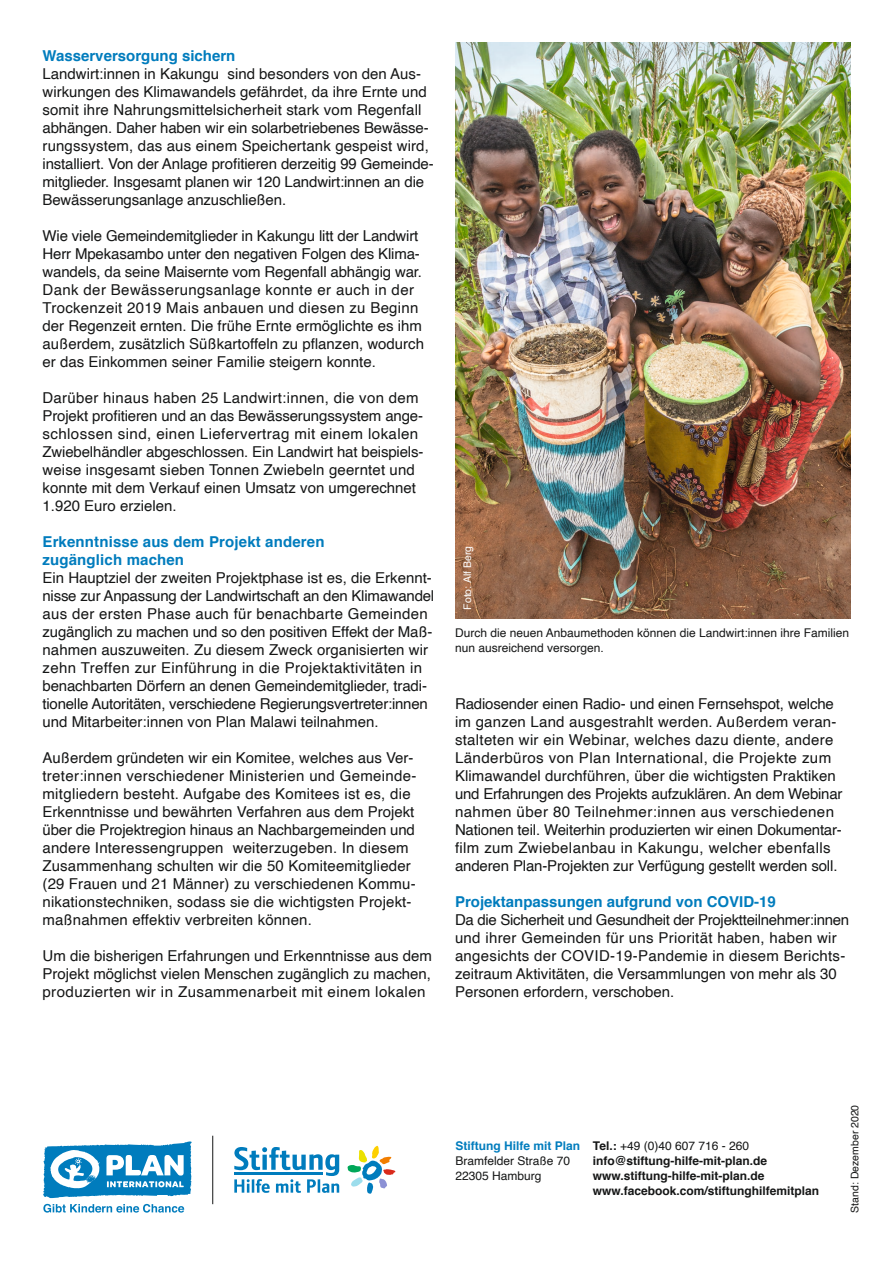
<style>
.page{position:relative;width:893px;height:1263px;background:#fff}
.page>*{position:absolute;margin:0;border:0;box-sizing:border-box;transform-origin:0 0}
.t1{font:15px/18px "Helvetica";color:#151616}
.t2{font:700 15px/18px "Helvetica";color:#007cbd}
.t3{font:700 12px/15px "Helvetica";color:#151616}
.t4{font:12px/15px "Helvetica";color:#151616}
.t5{font:700 12px "Helvetica";color:#007cbd}
.t6{font:10.5px "Helvetica";color:#151616}
.t7{font:10.5px "Helvetica";color:#fff}
.s1{font-weight:400}
</style>
<div class="page">
<img style="left:455px;top:43px;width:395px;height:576px">
<svg style="left:43px;top:1141px;width:149px;height:57px"></svg>
<svg style="left:43px;top:1204px;width:141px;height:8px"></svg>
<svg style="left:347px;top:1146px;width:48px;height:48px"></svg>
<svg style="left:234px;top:1147px;width:105px;height:46px"></svg>
<hr style="left:212px;top:1136px;width:1px;height:68px;background:#151616">
<p class="t2" style="left:43px;top:46px;width:194px">Wasserversorgung sichern</p>
<p class="t1" style="left:43px;top:65px;width:393px">Landwirt:innen in Kakungu sind besonders von den Aus&shy;wirkungen des Klimawandels gefährdet, da ihre Ernte und somit ihre Nahrungsmittelsicherheit stark vom Regenfall abhängen. Daher haben wir ein solarbetriebenes Bewässe&shy;rungssystem, das aus einem Speichertank gespeist wird, installiert. Von der Anlage profitieren derzeitig 99 Gemeinde&shy;mitglieder. Insgesamt planen wir 120 Landwirt:innen an die Bewässerungsanlage anzuschließen.</p>
<p class="t1" style="left:43px;top:227px;width:383px">Wie viele Gemeindemitglieder in Kakungu litt der Landwirt Herr Mpekasambo unter den negativen Folgen des Klima&shy;wandels, da seine Maisernte vom Regenfall abhängig war.<br>Dank der Bewässerungsanlage konnte er auch in der Trockenzeit 2019 Mais anbauen und diesen zu Beginn der Regenzeit ernten. Die frühe Ernte ermöglichte es ihm außerdem, zusätzlich Süßkartoffeln zu pflanzen, wodurch er das Einkommen seiner Familie steigern konnte.</p>
<p class="t1" style="left:43px;top:389px;width:382px">Darüber hinaus haben 25 Landwirt:innen, die von dem Projekt profitieren und an das Bewässerungssystem ange&shy;schlossen sind, einen Liefervertrag mit einem lokalen Zwiebelhändler abgeschlossen. Ein Landwirt hat beispiels&shy;weise insgesamt sieben Tonnen Zwiebeln geerntet und konnte mit dem Verkauf einen Umsatz von umgerechnet 1.920 Euro erzielen.</p>
<p class="t2" style="left:43px;top:532px;width:284px">Erkenntnisse aus dem Projekt anderen zugänglich machen</p>
<p class="t1" style="left:43px;top:569px;width:393px">Ein Hauptziel der zweiten Projektphase ist es, die Erkennt&shy;nisse zur Anpassung der Landwirtschaft an den Klimawandel aus der ersten Phase auch für benachbarte Gemeinden zugänglich zu machen und so den positiven Effekt der Maß&shy;nahmen auszuweiten. Zu diesem Zweck organisierten wir zehn Treffen zur Einführung in die Projektaktivitäten in benachbarten Dörfern an denen Gemeindemitglieder, tradi&shy;tionelle Autoritäten, verschiedene Regierungsvertreter:innen und Mitarbeiter:innen von Plan Malawi teilnahmen.</p>
<p class="t1" style="left:43px;top:749px;width:374px">Außerdem gründeten wir ein Komitee, welches aus Ver&shy;treter:innen verschiedener Ministerien und Gemeinde&shy;mitgliedern besteht. Aufgabe des Komitees ist es, die Erkenntnisse und bewährten Verfahren aus dem Projekt über die Projektregion hinaus an Nachbargemeinden und andere Interessengruppen weiterzugeben. In diesem Zusammenhang schulten wir die 50 Komiteemitglieder (29 Frauen und 21 Männer) zu verschiedenen Kommu&shy;nikationstechniken, sodass sie die wichtigsten Projekt&shy;maßnahmen effektiv verbreiten können.</p>
<p class="t1" style="left:43px;top:947px;width:391px;text-align:justify">Um die bisherigen Erfahrungen und Erkenntnisse aus dem Projekt möglichst vielen Menschen zugänglich zu machen, produzierten wir in Zusammenarbeit mit einem lokalen</p>
<p class="t7" style="left:459px;top:610px;width:65px;rotate:-90deg">Foto: Alf Berg</p>
<p class="t4" style="left:455px;top:625px;width:396px">Durch die neuen Anbaumethoden können die Landwirt:innen ihre Familien nun ausreichend versorgen.</p>
<p class="t1" style="left:455px;top:695px;width:389px">Radiosender einen Radio- und einen Fernsehspot, welche im ganzen Land ausgestrahlt werden. Außerdem veran&shy;stalteten wir ein Webinar, welches dazu diente, andere Länderbüros von Plan International, die Projekte zum Klimawandel durchführen, über die wichtigsten Praktiken und Erfahrungen des Projekts aufzuklären. An dem Webinar nahmen über 80 Teilnehmer:innen aus verschiedenen Nationen teil. Weiterhin produzierten wir einen Dokumentar&shy;film zum Zwiebelanbau in Kakungu, welcher ebenfalls anderen Plan-Projekten zur Verfügung gestellt werden soll.</p>
<p class="t2" style="left:455px;top:892px;width:322px">Projektanpassungen aufgrund von COVID-19</p>
<p class="t1" style="left:455px;top:911px;width:396px">Da die Sicherheit und Gesundheit der Projektteilnehmer:innen und ihrer Gemeinden für uns Priorität haben, haben wir angesichts der COVID-19-Pandemie in diesem Berichts&shy;zeitraum Aktivitäten, die Versammlungen von mehr als 30<br>Personen erfordern, verschoben.</p>
<p class="t5" style="left:455px;top:1136px;width:126px">Stiftung Hilfe mit Plan</p>
<p class="t4" style="left:455px;top:1154px;width:116px">Bramfelder Straße 70<br>22305 Hamburg</p>
<p class="t3" style="left:593px;top:1139px;width:228px">Tel.: <span class="s1">+49 (0)40 607 716 - 260 </span>info@stiftung-hilfe-mit-plan.de www.stiftung-hilfe-mit-plan.de www.facebook.com/stiftunghilfemitplan</p>
<p class="t6" style="left:846px;top:1213px;width:109px;rotate:-90deg">Stand: Dezember 2020</p>
</div>
